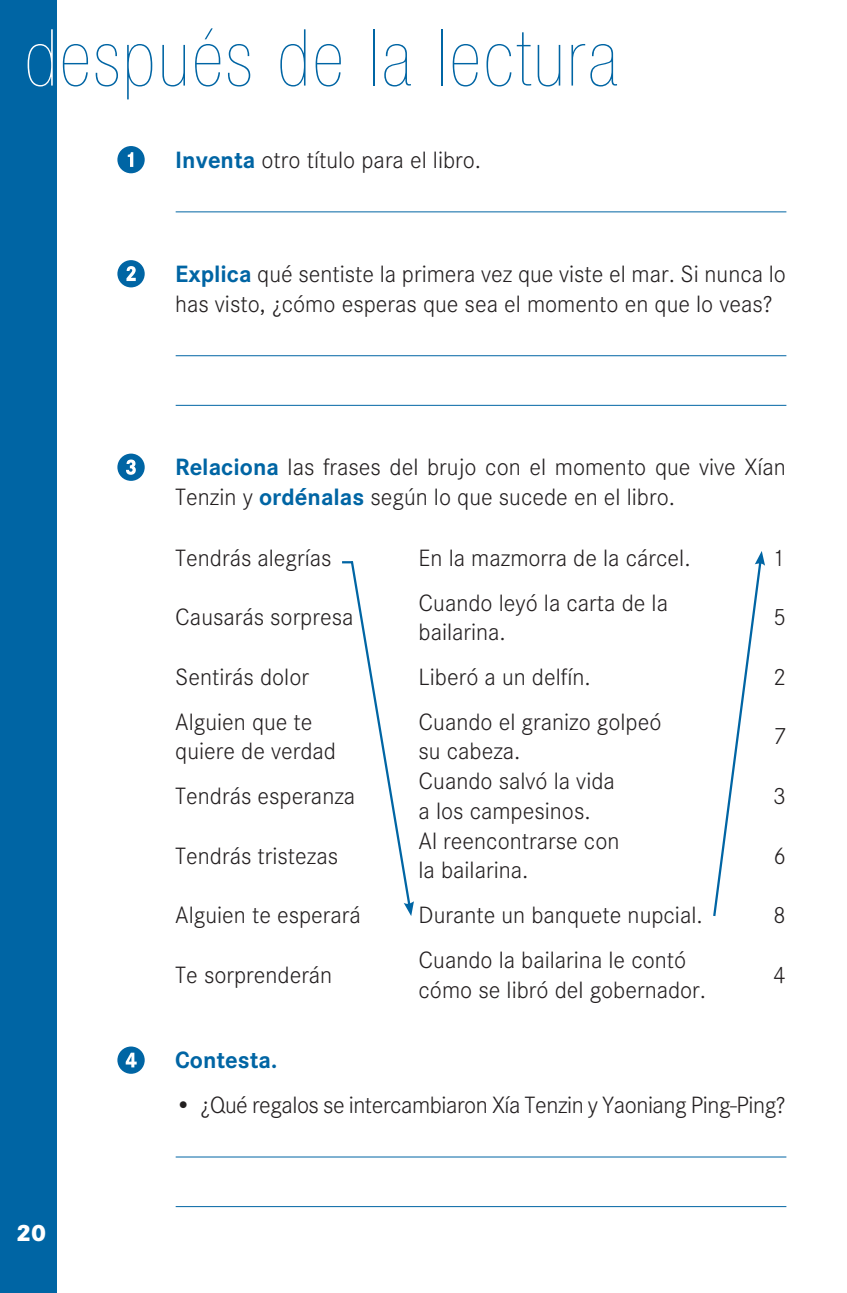
<style>
.page{position:relative;width:847px;height:1293px;background:#fff}
.page>*{position:absolute;margin:0;border:0;box-sizing:border-box;transform-origin:0 0}
.t1{font:900 condensed 78.75px "Helvetica Neue";letter-spacing:.04em;color:#0065a4}
.t2{font:300 24.5px/29.8px "Corporate S";color:#231f20}
.t3{font:300 24.5px "Corporate S";letter-spacing:-.02em;color:#231f20}
.t4{font:700 24.5px "Corporate S";color:#0065a4}
.t5{font:800 24.5px "Corporate S";color:#fff}
.s1{color:#fff}
.s2{font-weight:700;color:#0065a4}
</style>
<div class="page">
<div style="left:0;top:0;width:56px;height:1293px;background:#0065a4"></div>
<svg style="left:117px;top:146px;width:28px;height:27px"></svg>
<hr style="left:176px;top:211px;width:610px;height:1px;background:#0065a4">
<svg style="left:117px;top:260px;width:28px;height:27px"></svg>
<hr style="left:176px;top:355px;width:610px;height:1px;background:#0065a4">
<hr style="left:176px;top:405px;width:610px;height:1px;background:#0065a4">
<svg style="left:117px;top:453px;width:28px;height:28px"></svg>
<svg style="left:117px;top:1046px;width:28px;height:28px"></svg>
<hr style="left:176px;top:1156px;width:610px;height:1px;background:#0065a4">
<hr style="left:176px;top:1206px;width:610px;height:1px;background:#0065a4">
<svg style="left:713px;top:551px;width:51px;height:365px"></svg>
<svg style="left:342px;top:561px;width:72px;height:355px"></svg>
<h1 class="t1" style="left:25px;top:29px;width:594px"><span class="s1">d</span>espués de la lectura</h1>
<p class="t2" style="left:175px;top:147px;width:307px"><span class="s2">Inventa</span> otro título para el libro.</p>
<p class="t2" style="left:175px;top:261px;width:612px"><span class="s2">Explica</span> qué sentiste la primera vez que viste el mar. Si nunca lo has visto, ¿cómo esperas que sea el momento en que lo veas?</p>
<p class="t2" style="left:175px;top:454px;width:612px"><span class="s2">Relaciona</span> las frases del brujo con el momento que vive Xían<br>Tenzin y <span class="s2">ordénalas</span> según lo que sucede en el libro.</p>
<p class="t2" style="left:175px;top:545px;width:158px">Tendrás alegrías</p>
<p class="t2" style="left:418px;top:545px;width:273px">En la mazmorra de la cárcel.</p>
<p class="t2" style="left:772px;top:545px;width:14px">1</p>
<p class="t2" style="left:175px;top:604px;width:180px">Causarás sorpresa</p>
<p class="t2" style="left:418px;top:590px;width:251px">Cuando leyó la carta de la bailarina.</p>
<p class="t2" style="left:772px;top:604px;width:14px">5</p>
<p class="t2" style="left:175px;top:664px;width:135px">Sentirás dolor</p>
<p class="t2" style="left:418px;top:664px;width:174px">Liberó a un delfín.</p>
<p class="t2" style="left:772px;top:664px;width:14px">2</p>
<p class="t2" style="left:175px;top:709px;width:162px">Alguien que te quiere de verdad</p>
<p class="t2" style="left:418px;top:709px;width:244px">Cuando el granizo golpeó su cabeza.</p>
<p class="t2" style="left:772px;top:724px;width:14px">7</p>
<p class="t2" style="left:175px;top:783px;width:181px">Tendrás esperanza</p>
<p class="t2" style="left:175px;top:843px;width:164px">Tendrás tristezas</p>
<p class="t2" style="left:418px;top:768px;width:198px">Cuando salvó la vida a los campesinos.</p>
<p class="t2" style="left:418px;top:828px;width:202px">Al reencontrarse con la bailarina.</p>
<p class="t2" style="left:772px;top:783px;width:14px">3</p>
<p class="t2" style="left:772px;top:843px;width:14px">6</p>
<p class="t2" style="left:175px;top:902px;width:187px">Alguien te esperará</p>
<p class="t2" style="left:418px;top:902px;width:286px">Durante un banquete nupcial.</p>
<p class="t2" style="left:772px;top:902px;width:14px">8</p>
<p class="t2" style="left:175px;top:962px;width:158px">Te sorprenderán</p>
<p class="t2" style="left:418px;top:947px;width:289px">Cuando la bailarina le contó cómo se libró del gobernador.</p>
<p class="t2" style="left:772px;top:962px;width:14px">4</p>
<p class="t5" style="left:16px;top:1223px;width:32px">20</p>
<p class="t4" style="left:175px;top:1050px;width:103px">Contesta.</p>
<p class="t3" style="left:175px;top:1095px;width:612px">• ¿Qué regalos se intercambiaron Xía Tenzin y Yaoniang Ping-Ping?</p>
</div>
